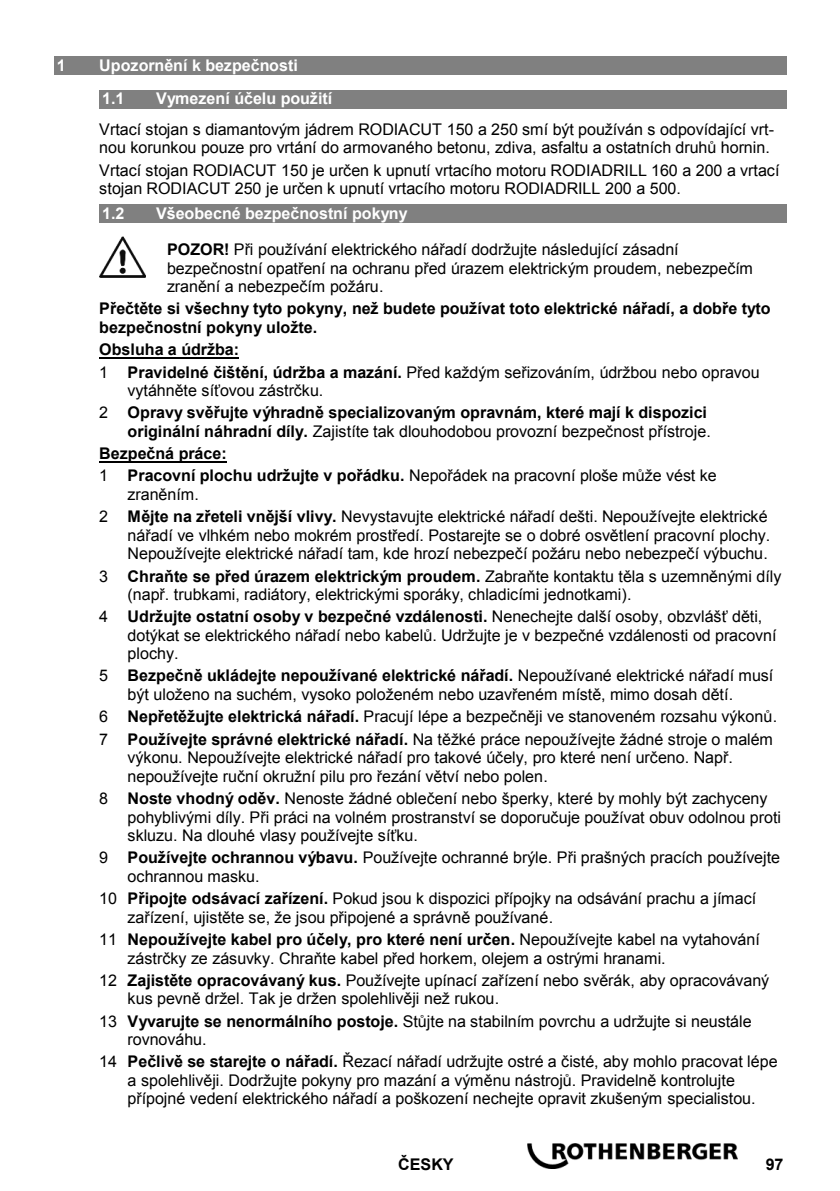
<style>
.page{position:relative;width:840px;height:1191px;background:#fff}
.page>*{position:absolute;margin:0;border:0;box-sizing:border-box;transform-origin:0 0}
.t1{font:16px/18.4px "Arial";letter-spacing:-.005em;color:#000}
.t2{font:700 16px/18.2px "Arial";color:#000}
.t3{font:700 16px "Arial Fett";color:#fff}
.s1{font-weight:700}
.s2{font-weight:400}
</style>
<div class="page">
<img style="left:527px;top:1143px;width:210px;height:25px">
<div style="left:54px;top:57px;width:732px;height:18px;background:#808080"></div>
<div style="left:99px;top:90px;width:687px;height:18px;background:#808080"></div>
<div style="left:99px;top:205px;width:687px;height:18px;background:#808080"></div>
<img style="left:99px;top:236px;width:46px;height:41px">
<hr style="left:99px;top:357px;width:140px;height:1px;background:#000">
<hr style="left:99px;top:461px;width:127px;height:1px;background:#000">
<h1 class="t3" style="left:57px;top:57px;width:10px">1</h1>
<h1 class="t3" style="left:99px;top:57px;width:200px">Upozornění k bezpečnosti</h1>
<h2 class="t3" style="left:102px;top:90px;width:24px">1.1</h2>
<h2 class="t3" style="left:156px;top:90px;width:178px">Vymezení účelu použití</h2>
<p class="t1" style="left:99px;top:120px;width:676px">Vrtací stojan s diamantovým jádrem RODIACUT 150 a 250 smí být používán s odpovídající vrt&shy;nou korunkou pouze pro vrtání do armovaného betonu, zdiva, asfaltu a ostatních druhů hornin.</p>
<p class="t1" style="left:99px;top:161px;width:681px">Vrtací stojan RODIACUT 150 je určen k upnutí vrtacího motoru RODIADRILL 160 a 200 a vrtací stojan RODIACUT 250 je určen k upnutí vrtacího motoru RODIADRILL 200 a 500.</p>
<h2 class="t3" style="left:102px;top:205px;width:24px">1.2</h2>
<h2 class="t3" style="left:156px;top:205px;width:253px">Všeobecné bezpečnostní pokyny</h2>
<p class="t1" style="left:167px;top:240px;width:587px"><span class="s1">POZOR!</span> Při používání elektrického nářadí dodržujte následující zásadní bezpečnostní opatření na ochranu před úrazem elektrickým proudem, nebezpečím zranění a nebezpečím požáru.</p>
<p class="t2" style="left:99px;top:300px;width:672px">Přečtěte si všechny tyto pokyny, než budete používat toto elektrické nářadí, a dobře tyto bezpečnostní pokyny uložte.</p>
<p class="t2" style="left:99px;top:340px;width:141px">Obsluha a údržba:</p>
<p class="t1" style="left:128px;top:362px;width:633px;text-indent:-28px">1 <span class="s1">Pravidelné čištění, údržba a mazání.</span> Před každým seřizováním, údržbou nebo opravou vytáhněte síťovou zástrčku.</p>
<p class="t2" style="left:99px;top:404px;width:613px;text-align:right"><span class="s2">2</span> Opravy svěřujte výhradně specializovaným opravnám, které mají k dispozici originální náhradní díly. <span class="s2">Zajistíte tak dlouhodobou provozní bezpečnost přístroje.</span></p>
<p class="t2" style="left:99px;top:444px;width:129px">Bezpečná práce:</p>
<p class="t1" style="left:128px;top:466px;width:590px;text-indent:-28px">1 <span class="s1">Pracovní plochu udržujte v pořádku.</span> Nepořádek na pracovní ploše může vést ke zraněním.</p>
<p class="t1" style="left:128px;top:507px;width:643px;text-indent:-28px">2 <span class="s1">Mějte na zřeteli vnější vlivy.</span> Nevystavujte elektrické nářadí dešti. Nepoužívejte elektrické nářadí ve vlhkém nebo mokrém prostředí. Postarejte se o dobré osvětlení pracovní plochy.<br>Nepoužívejte elektrické nářadí tam, kde hrozí nebezpečí požáru nebo nebezpečí výbuchu.</p>
<p class="t1" style="left:128px;top:567px;width:655px;text-indent:-28px">3 <span class="s1">Chraňte se před úrazem elektrickým proudem.</span> Zabraňte kontaktu těla s uzemněnými díly (např. trubkami, radiátory, elektrickými sporáky, chladicími jednotkami).</p>
<p class="t1" style="left:128px;top:607px;width:650px;text-indent:-28px">4 <span class="s1">Udržujte ostatní osoby v bezpečné vzdálenosti.</span> Nenechejte další osoby, obzvlášť děti, dotýkat se elektrického nářadí nebo kabelů. Udržujte je v bezpečné vzdálenosti od pracovní plochy.</p>
<p class="t1" style="left:128px;top:666px;width:646px;text-indent:-28px">5 <span class="s1">Bezpečně ukládejte nepoužívané elektrické nářadí.</span> Nepoužívané elektrické nářadí musí být uloženo na suchém, vysoko položeném nebo uzavřeném místě, mimo dosah dětí.</p>
<p class="t1" style="left:99px;top:707px;width:679px">6 <span class="s1">Nepřetěžujte elektrická nářadí.</span> Pracují lépe a bezpečněji ve stanoveném rozsahu výkonů.</p>
<p class="t1" style="left:128px;top:730px;width:646px;text-indent:-28px">7 <span class="s1">Používejte správné elektrické nářadí.</span> Na těžké práce nepoužívejte žádné stroje o malém výkonu. Nepoužívejte elektrické nářadí pro takové účely, pro které není určeno. Např. nepoužívejte ruční okružní pilu pro řezání větví nebo polen.</p>
<p class="t1" style="left:128px;top:789px;width:654px;text-indent:-28px">8 <span class="s1">Noste vhodný oděv.</span> Nenoste žádné oblečení nebo šperky, které by mohly být zachyceny pohyblivými díly. Při práci na volném prostranství se doporučuje používat obuv odolnou proti skluzu. Na dlouhé vlasy používejte síťku.</p>
<p class="t1" style="left:128px;top:848px;width:653px;text-indent:-28px">9 <span class="s1">Používejte ochrannou výbavu.</span> Používejte ochranné brýle. Při prašných pracích používejte ochrannou masku.</p>
<p class="t1" style="left:128px;top:889px;width:630px;text-indent:-28px">10 <span class="s1">Připojte odsávací zařízení.</span> Pokud jsou k dispozici přípojky na odsávání prachu a jímací zařízení, ujistěte se, že jsou připojené a správně používané.</p>
<p class="t1" style="left:128px;top:930px;width:633px;text-indent:-28px">11 <span class="s1">Nepoužívejte kabel pro účely, pro které není určen.</span> Nepoužívejte kabel na vytahování zástrčky ze zásuvky. Chraňte kabel před horkem, olejem a ostrými hranami.</p>
<p class="t1" style="left:128px;top:970px;width:642px;text-indent:-28px">12 <span class="s1">Zajistěte opracovávaný kus.</span> Používejte upínací zařízení nebo svěrák, aby opracovávaný kus pevně držel. Tak je držen spolehlivěji než rukou.</p>
<p class="t1" style="left:128px;top:1011px;width:625px;text-indent:-28px">13 <span class="s1">Vyvarujte se nenormálního postoje.</span> Stůjte na stabilním povrchu a udržujte si neustále rovnováhu.</p>
<p class="t1" style="left:128px;top:1052px;width:651px;text-indent:-28px">14 <span class="s1">Pečlivě se starejte o nářadí.</span> Řezací nářadí udržujte ostré a čisté, aby mohlo pracovat lépe a spolehlivěji. Dodržujte pokyny pro mazání a výměnu nástrojů. Pravidelně kontrolujte přípojné vedení elektrického nářadí a poškození nechejte opravit zkušeným specialistou.</p>
<p class="t2" style="left:398px;top:1155px;width:57px">ČESKY</p>
<p class="t2" style="left:765px;top:1155px;width:19px">97</p>
</div>
